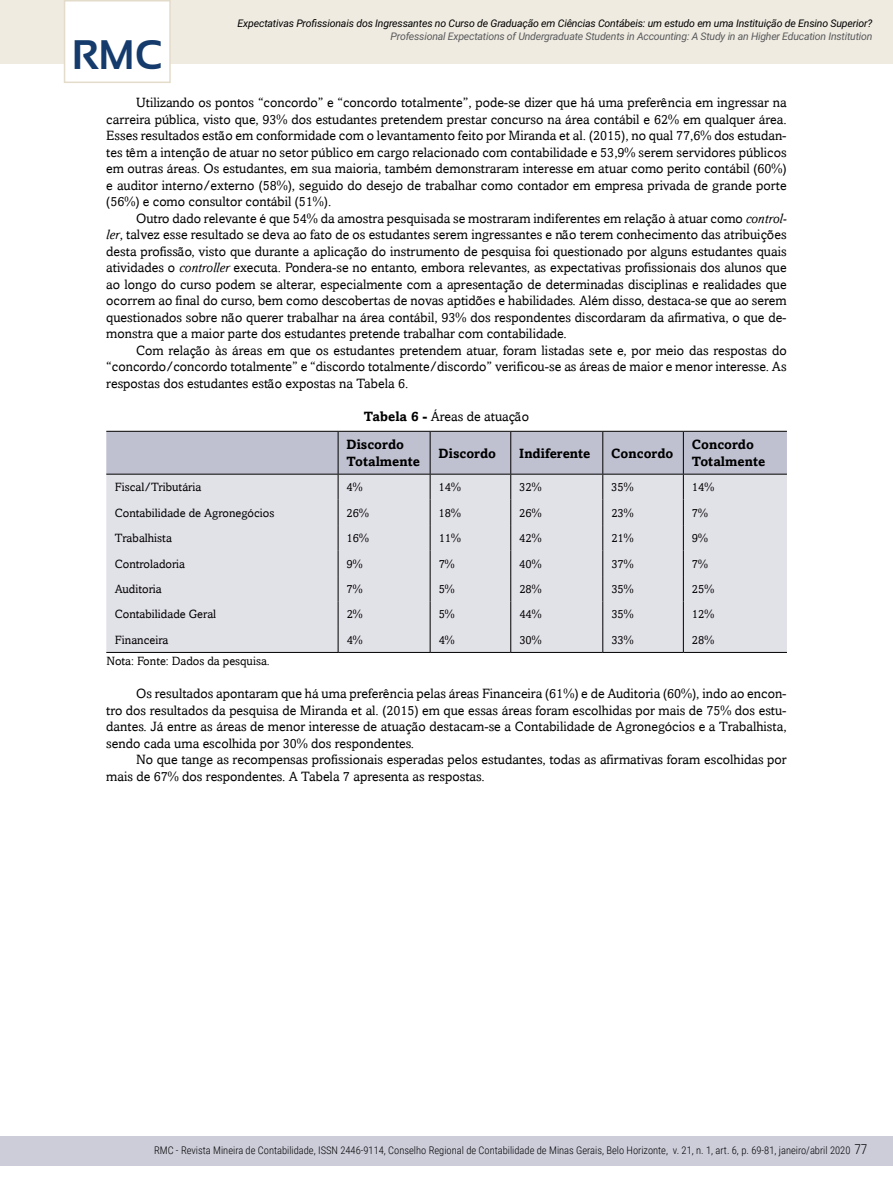
<style>
.page{position:relative;width:893px;height:1191px;background:#fff}
.page>*{position:absolute;margin:0;border:0;box-sizing:border-box;transform-origin:0 0}
.t1{font:700 41.25px "Sansation";color:#143b6b}
.t2{font:13.5px/16.5px "Amasis";color:#000;text-align:justify}
.t3{font:700 13.5px/28.8px "Amasis";color:#000}
.t4{font:300 13.5px "Roboto Condensed";color:#000}
.t5{font:12px "Amasis";color:#000}
.t6{font:300 10.5px "Roboto Condensed";color:#000}
.t7{font:italic 10.5px "Roboto";letter-spacing:-.015em;color:#000}
.t8{font:italic 10.5px "Roboto";letter-spacing:-.02em;color:#58595b}
.s1{font-style:italic}
.s2{font-weight:400}
</style>
<div class="page">
<div style="left:0;top:1135px;width:893px;height:30px;background:#cdcdda"></div>
<div style="left:0;top:0;width:893px;height:64px;background:#efebe1"></div>
<div style="left:64px;top:0;width:107px;height:83px;background:#fff;border:2px solid #e4dcca"></div>
<hr style="left:683px;top:652px;width:104px;height:1px;background:#000">
<hr style="left:338px;top:652px;width:92px;height:1px;background:#000">
<hr style="left:430px;top:652px;width:81px;height:1px;background:#000">
<hr style="left:511px;top:652px;width:92px;height:1px;background:#000">
<hr style="left:603px;top:652px;width:80px;height:1px;background:#000">
<svg style="left:106px;top:431px;width:681px;height:221px;background:#d7d7e0"></svg>
<hr style="left:106px;top:652px;width:232px;height:1px;background:#000">
<p class="t7" style="left:238px;top:16px;width:636px">Expectativas Profissionais dos Ingressantes no Curso de Graduação em Ciências Contábeis: um estudo em uma Instituição de Ensino Superior?</p>
<p class="t8" style="left:391px;top:29px;width:483px">Professional Expectations of Undergraduate Students in Accounting: A Study in an Higher Education Institution</p>
<h1 class="t1" style="left:72px;top:32px;width:92px">RMC</h1>
<p class="t2" style="left:106px;top:94px;width:682px;text-indent:30px">Utilizando os pontos “concordo” e “concordo totalmente”, pode-se dizer que há uma preferência em ingressar na carreira pública, visto que, 93% dos estudantes pretendem prestar concurso na área contábil e 62% em qualquer área.<br>Esses resultados estão em conformidade com o levantamento feito por Miranda et al. (2015), no qual 77,6% dos estudan&shy;tes têm a intenção de atuar no setor público em cargo relacionado com contabilidade e 53,9% serem servidores públicos em outras áreas. Os estudantes, em sua maioria, também demonstraram interesse em atuar como perito contábil (60%) e auditor interno/externo (58%), seguido do desejo de trabalhar como contador em empresa privada de grande porte (56%) e como consultor contábil (51%).</p>
<p class="t2" style="left:106px;top:210px;width:682px;text-indent:30px">Outro dado relevante é que 54% da amostra pesquisada se mostraram indiferentes em relação à atuar como <span class="s1">control&shy;ler</span>, talvez esse resultado se deva ao fato de os estudantes serem ingressantes e não terem conhecimento das atribuições desta profissão, visto que durante a aplicação do instrumento de pesquisa foi questionado por alguns estudantes quais atividades o <span class="s1">controller</span> executa. Pondera-se no entanto, embora relevantes, as expectativas profissionais dos alunos que ao longo do curso podem se alterar, especialmente com a apresentação de determinadas disciplinas e realidades que ocorrem ao final do curso, bem como descobertas de novas aptidões e habilidades. Além disso, destaca-se que ao serem questionados sobre não querer trabalhar na área contábil, 93% dos respondentes discordaram da afirmativa, o que de&shy;monstra que a maior parte dos estudantes pretende trabalhar com contabilidade.</p>
<p class="t2" style="left:106px;top:342px;width:682px;text-indent:30px">Com relação às áreas em que os estudantes pretendem atuar, foram listadas sete e, por meio das respostas do “concordo/concordo totalmente” e “discordo totalmente/discordo” verificou-se as áreas de maior e menor interesse. As respostas dos estudantes estão expostas na Tabela 6.</p>
<p class="t3" style="left:347px;top:401px;width:184px;text-indent:17px">Tabela 6 - <span class="s2">Áreas de atuação<br></span>Discordo</p>
<p class="t3" style="left:347px;top:446px;width:75px">Totalmente</p>
<p class="t3" style="left:439px;top:438px;width:59px">Discordo</p>
<p class="t3" style="left:519px;top:438px;width:73px">Indiferente</p>
<p class="t3" style="left:611px;top:438px;width:64px">Concordo</p>
<p class="t3" style="left:692px;top:436px;width:75px;line-height:16.2px">Concordo<br>Totalmente</p>
<p class="t5" style="left:115px;top:480px;width:88px">Fiscal/Tributária</p>
<p class="t5" style="left:347px;top:480px;width:18px">4%</p>
<p class="t5" style="left:439px;top:480px;width:24px">14%</p>
<p class="t5" style="left:519px;top:480px;width:24px">32%</p>
<p class="t5" style="left:611px;top:480px;width:24px">35%</p>
<p class="t5" style="left:692px;top:480px;width:24px">14%</p>
<p class="t5" style="left:115px;top:505px;width:161px">Contabilidade de Agronegócios</p>
<p class="t5" style="left:347px;top:505px;width:24px">26%</p>
<p class="t5" style="left:439px;top:505px;width:24px">18%</p>
<p class="t5" style="left:519px;top:505px;width:24px">26%</p>
<p class="t5" style="left:611px;top:505px;width:24px">23%</p>
<p class="t5" style="left:692px;top:505px;width:18px">7%</p>
<p class="t5" style="left:115px;top:531px;width:59px">Trabalhista</p>
<p class="t5" style="left:347px;top:531px;width:24px">16%</p>
<p class="t5" style="left:439px;top:531px;width:24px">11%</p>
<p class="t5" style="left:519px;top:531px;width:24px">42%</p>
<p class="t5" style="left:611px;top:531px;width:24px">21%</p>
<p class="t5" style="left:692px;top:531px;width:18px">9%</p>
<p class="t5" style="left:115px;top:556px;width:72px">Controladoria</p>
<p class="t5" style="left:347px;top:556px;width:18px">9%</p>
<p class="t5" style="left:439px;top:556px;width:18px">7%</p>
<p class="t5" style="left:519px;top:556px;width:24px">40%</p>
<p class="t5" style="left:611px;top:556px;width:24px">37%</p>
<p class="t5" style="left:692px;top:556px;width:18px">7%</p>
<p class="t5" style="left:115px;top:582px;width:48px">Auditoria</p>
<p class="t5" style="left:347px;top:582px;width:18px">7%</p>
<p class="t5" style="left:439px;top:582px;width:18px">5%</p>
<p class="t5" style="left:519px;top:582px;width:24px">28%</p>
<p class="t5" style="left:611px;top:582px;width:24px">35%</p>
<p class="t5" style="left:692px;top:582px;width:24px">25%</p>
<p class="t5" style="left:115px;top:607px;width:103px">Contabilidade Geral</p>
<p class="t5" style="left:347px;top:607px;width:18px">2%</p>
<p class="t5" style="left:439px;top:607px;width:18px">5%</p>
<p class="t5" style="left:519px;top:607px;width:24px">44%</p>
<p class="t5" style="left:611px;top:607px;width:24px">35%</p>
<p class="t5" style="left:692px;top:607px;width:24px">12%</p>
<p class="t5" style="left:115px;top:633px;width:55px">Financeira</p>
<p class="t5" style="left:347px;top:633px;width:18px">4%</p>
<p class="t5" style="left:439px;top:633px;width:18px">4%</p>
<p class="t5" style="left:519px;top:633px;width:24px">30%</p>
<p class="t5" style="left:611px;top:633px;width:24px">33%</p>
<p class="t5" style="left:692px;top:633px;width:24px">28%</p>
<p class="t5" style="left:106px;top:654px;width:165px">Nota: Fonte: Dados da pesquisa.</p>
<p class="t2" style="left:106px;top:685px;width:682px;text-indent:30px">Os resultados apontaram que há uma preferência pelas áreas Financeira (61%) e de Auditoria (60%), indo ao encon&shy;tro dos resultados da pesquisa de Miranda et al. (2015) em que essas áreas foram escolhidas por mais de 75% dos estu&shy;dantes. Já entre as áreas de menor interesse de atuação destacam-se a Contabilidade de Agronegócios e a Trabalhista, sendo cada uma escolhida por 30% dos respondentes.</p>
<p class="t2" style="left:106px;top:751px;width:682px;text-indent:30px">No que tange as recompensas profissionais esperadas pelos estudantes, todas as afirmativas foram escolhidas por mais de 67% dos respondentes. A Tabela 7 apresenta as respostas.</p>
<p class="t4" style="left:854px;top:1140px;width:15px">77</p>
<p class="t6" style="left:154px;top:1143px;width:698px">RMC - Revista Mineira de Contabilidade, ISSN 2446-9114, Conselho Regional de Contabilidade de Minas Gerais, Belo Horizonte, v. 21, n. 1, art. 6, p. 69-81, janeiro/abril 2020</p>
</div>
